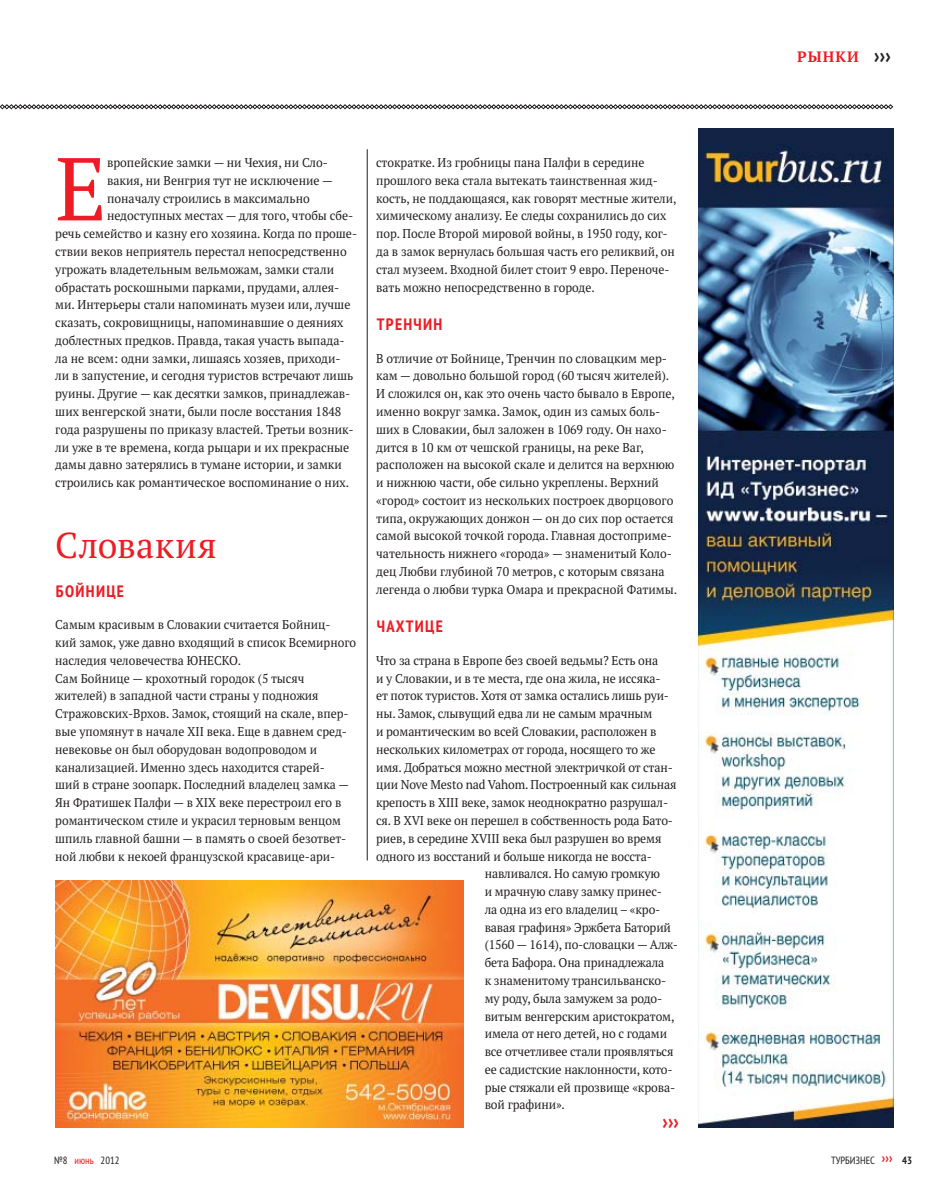
<style>
.page{position:relative;width:936px;height:1191px;background:#fff}
.page>*{position:absolute;margin:0;border:0;box-sizing:border-box;transform-origin:0 0}
.t1{font:88.95px "PT Serif Pro";color:#ee1c24}
.t2{font:36px "PT Serif Pro";letter-spacing:.015em;color:#ee1c24}
.t3{font:700 condensed 21px "PT Sans Pro";color:#ee1c24}
.t4{font:700 condensed 16.5px "PT Sans Pro";letter-spacing:.08em;color:#ee1c24}
.t5{font:700 15px "PT Serif Pro";letter-spacing:.07em;color:#ee1c24}
.t6{font:12.75px/17.9px "PT Serif Pro";color:#231f1f;scale:.95 1}
.t7{font:12.75px/17.9px "PT Serif Pro";color:#231f1f;scale:.94 1}
.t8{font:condensed 10.5px "PT Sans Pro";color:#231f1f}
.s1{font-family:"PT Sans Pro";font-stretch:condensed;font-size:21px;color:#231f1f}
.s2{color:#ee1c24}
.s3{font-weight:700;font-size:13.5px;color:#ee1c24}
.s4{font-weight:700}
</style>
<div class="page">
<svg style="left:0;top:104px;width:893px;height:5px"></svg>
<img style="left:55px;top:881px;width:409px;height:246px">
<hr style="left:367px;top:149px;width:1px;height:712px;background:#231f1f">
<img style="left:698px;top:128px;width:196px;height:999px">
<h1 class="t1" style="left:55px;top:157px;width:53px">Е</h1>
<p class="t6" style="left:107px;top:155px;width:234px">вропейские замки — ни Чехия, ни Сло-</p>
<p class="t6" style="left:107px;top:173px;width:239px">вакия, ни Венгрия тут не исключение —</p>
<p class="t6" style="left:107px;top:191px;width:215px">поначалу строились в максимально</p>
<p class="t6" style="left:107px;top:208px;width:261px">недоступных местах — для того, чтобы сбе-</p>
<p class="t6" style="left:55px;top:226px;width:319px">речь семейство и казну его хозяина. Когда по проше-</p>
<p class="t6" style="left:55px;top:244px;width:308px">ствии веков неприятель перестал непосредственно</p>
<p class="t6" style="left:55px;top:262px;width:295px">угрожать владетельным вельможам, замки стали</p>
<p class="t6" style="left:55px;top:280px;width:300px">обрастать роскошными парками, прудами, аллея-</p>
<p class="t6" style="left:55px;top:297px;width:312px">ми. Интерьеры стали напоминать музеи или, лучше</p>
<p class="t6" style="left:55px;top:315px;width:305px">сказать, сокровищницы, напоминавшие о деяниях</p>
<p class="t6" style="left:55px;top:333px;width:306px">доблестных предков. Правда, такая участь выпада-</p>
<p class="t6" style="left:55px;top:351px;width:302px">ла не всем: одни замки, лишаясь хозяев, приходи-</p>
<p class="t6" style="left:55px;top:368px;width:315px">ли в запустение, и сегодня туристов встречают лишь</p>
<p class="t6" style="left:55px;top:386px;width:312px">руины. Другие — как десятки замков, принадлежав-</p>
<p class="t6" style="left:55px;top:404px;width:303px">ших венгерской знати, были после восстания 1848</p>
<p class="t6" style="left:55px;top:422px;width:316px">года разрушены по приказу властей. Третьи возник-</p>
<p class="t6" style="left:55px;top:440px;width:311px">ли уже в те времена, когда рыцари и их прекрасные</p>
<p class="t6" style="left:55px;top:457px;width:303px">дамы давно затерялись в тумане истории, и замки</p>
<p class="t6" style="left:55px;top:475px;width:311px">строились как романтическое воспоминание о них.</p>
<h2 class="t2" style="left:55px;top:532px;width:163px">Словакия</h2>
<p class="t4" style="left:56px;top:585px;width:70px">БОЙНИЦЕ</p>
<p class="t7" style="left:55px;top:617px;width:322px">Самым красивым в Словакии считается Бойниц-<br>кий замок, уже давно входящий в список Всемирного наследия человечества ЮНЕСКО.<br>Сам Бойнице — крохотный городок (5 тысяч жителей) в западной части страны у подножия Стражовских-Врхов. Замок, стоящий на скале, впер&shy;вые упомянут в начале XII века. Еще в давнем сред&shy;невековье он был оборудован водопроводом и канализацией. Именно здесь находится старей-<br>ший в стране зоопарк. Последний владелец замка — Ян Фратишек Палфи — в XIX веке перестроил его в романтическом стиле и украсил терновым венцом шпиль главной башни — в память о своей безответ&shy;ной любви к некоей французской красавице-ари-</p>
<p class="t7" style="left:376px;top:155px;width:321px">стократке. Из гробницы пана Палфи в середине прошлого века стала вытекать таинственная жид&shy;кость, не поддающаяся, как говорят местные жители, химическому анализу. Ее следы сохранились до сих пор. После Второй мировой войны, в 1950 году, ког&shy;да в замок вернулась большая часть его реликвий, он стал музеем. Входной билет стоит 9 евро. Переноче&shy;вать можно непосредственно в городе.</p>
<p class="t4" style="left:377px;top:318px;width:67px">ТРЕНЧИН</p>
<p class="t6" style="left:376px;top:351px;width:318px">В отличие от Бойнице, Тренчин по словацким мер&shy;кам — довольно большой город (60 тысяч жителей).<br>И сложился он, как это очень часто бывало в Европе, именно вокруг замка. Замок, один из самых боль&shy;ших в Словакии, был заложен в 1069 году. Он нахо&shy;дится в 10 км от чешской границы, на реке Ваг, расположен на высокой скале и делится на верхнюю и нижнюю части, обе сильно укреплены. Верхний «город» состоит из нескольких построек дворцового типа, окружающих донжон — он до сих пор остается самой высокой точкой города. Главная достоприме&shy;чательность нижнего «города» — знаменитый Коло&shy;дец Любви глубиной 70 метров, с которым связана легенда о любви турка Омара и прекрасной Фатимы.</p>
<p class="t4" style="left:377px;top:621px;width:68px">ЧАХТИЦЕ</p>
<p class="t6" style="left:376px;top:653px;width:298px">Что за страна в Европе без своей ведьмы? Есть она</p>
<p class="t6" style="left:376px;top:671px;width:301px">и у Словакии, и в те места, где она жила, не иссяка-</p>
<p class="t6" style="left:376px;top:688px;width:310px">ет поток туристов. Хотя от замка остались лишь руи-</p>
<p class="t6" style="left:376px;top:706px;width:292px">ны. Замок, слывущий едва ли не самым мрачным</p>
<p class="t6" style="left:376px;top:724px;width:297px">и романтическим во всей Словакии, расположен в</p>
<p class="t6" style="left:376px;top:742px;width:296px">нескольких километрах от города, носящего то же</p>
<p class="t6" style="left:376px;top:760px;width:314px">имя. Добраться можно местной электричкой от стан-</p>
<p class="t6" style="left:376px;top:777px;width:318px">ции Nove Mesto nad Vahom. Построенный как сильная</p>
<p class="t6" style="left:376px;top:795px;width:309px">крепость в XIII веке, замок неоднократно разрушал-</p>
<p class="t6" style="left:376px;top:813px;width:314px">ся. В XVI веке он перешел в собственность рода Бато-</p>
<p class="t6" style="left:376px;top:831px;width:302px">риев, в середине XVIII века был разрушен во время</p>
<p class="t6" style="left:376px;top:849px;width:292px">одного из восстаний и больше никогда не восста-</p>
<p class="t6" style="left:485px;top:866px;width:186px">навливался. Но самую громкую</p>
<p class="t6" style="left:485px;top:884px;width:188px">и мрачную славу замку принес-</p>
<p class="t6" style="left:485px;top:902px;width:186px">ла одна из его владелиц – «кро-</p>
<p class="t6" style="left:485px;top:920px;width:198px">вавая графиня» Эржбета Баторий</p>
<p class="t6" style="left:485px;top:937px;width:205px">(1560 — 1614), по-словацки — Алж-</p>
<p class="t6" style="left:485px;top:955px;width:190px">бета Бафора. Она принадлежала</p>
<p class="t6" style="left:485px;top:973px;width:193px">к знаменитому трансильванско-</p>
<p class="t6" style="left:485px;top:991px;width:188px">му роду, была замужем за родо-</p>
<p class="t6" style="left:485px;top:1009px;width:201px">витым венгерским аристократом,</p>
<p class="t6" style="left:485px;top:1026px;width:194px">имела от него детей, но с годами</p>
<p class="t6" style="left:485px;top:1044px;width:200px">все отчетливее стали проявляться</p>
<p class="t6" style="left:485px;top:1062px;width:199px">ее садистские наклонности, кото-</p>
<p class="t6" style="left:485px;top:1080px;width:202px">рые стяжали ей прозвище «крова-</p>
<p class="t6" style="left:485px;top:1097px;width:86px">вой графини».</p>
<h3 class="t3" style="left:662px;top:1116px;width:18px">›››</h3>
<p class="t5" style="left:797px;top:51px;width:95px">РЫНКИ <span class="s1">›››</span></p>
<p class="t8" style="left:54px;top:1157px;width:67px">№8 <span class="s2">июнь</span> 2012</p>
<p class="t8" style="left:831px;top:1157px;width:83px">ТУРБИЗНЕС <span class="s3">›››</span> <span class="s4">43</span></p>
</div>
